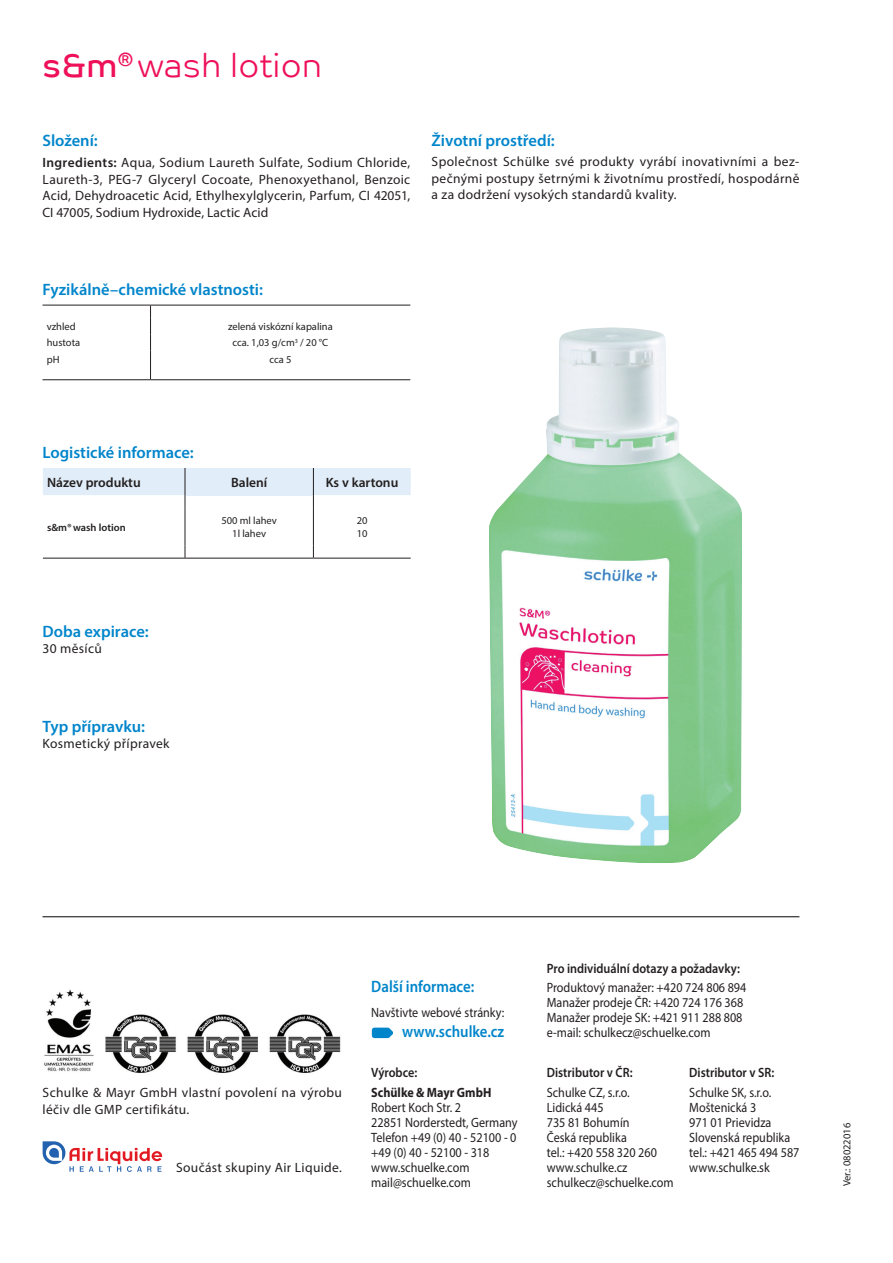
<style>
.page{position:relative;width:893px;height:1263px;background:#fff}
.page>*{position:absolute;margin:0;border:0;box-sizing:border-box;transform-origin:0 0}
.t1{font:33px "Co Text Lt";color:#ee1059}
.t2{font:600 16.5px "Myriad Pro";color:#0085cb}
.t3{font:600 16.5px "Myriad Pro";color:#0085cb;scale:.9 1}
.t4{font:13.5px/15px "Myriad Pro";color:#231f20;scale:.9 1}
.t5{font:13.5px/16.5px "Myriad Pro";color:#231f20;text-align:justify}
.t6{font:13.5px/16.5px "Myriad Pro";letter-spacing:.025em;color:#231f20}
.t7{font:600 13.5px "Myriad Pro";color:#231f20;scale:.9 1}
.t8{font:600 13.5px "Myriad Pro";color:#231f20}
.t9{font:700 13.5px "Myriad Pro";color:#231f20;scale:.9 1}
.t10{font:10.5px/12.6px "Myriad Pro";color:#231f20;text-align:center}
.t11{font:600 10.5px "Myriad Pro";color:#231f20}
.s1{font-family:"Co Text"}
.s2{font-weight:600}
</style>
<div class="page">
<svg style="left:150px;top:306px;width:1px;height:73px"></svg>
<hr style="left:43px;top:379px;width:108px;height:1px;background:#231f20">
<hr style="left:151px;top:379px;width:259px;height:1px;background:#231f20">
<hr style="left:43px;top:305px;width:108px;height:1px;background:#231f20">
<hr style="left:151px;top:305px;width:259px;height:1px;background:#231f20">
<svg style="left:43px;top:468px;width:368px;height:40px"></svg>
<svg style="left:185px;top:545px;width:1px;height:13px"></svg>
<svg style="left:313px;top:545px;width:1px;height:13px"></svg>
<hr style="left:185px;top:508px;width:1px;height:37px;background:#231f20">
<hr style="left:313px;top:508px;width:1px;height:37px;background:#231f20">
<hr style="left:43px;top:558px;width:142px;height:1px;background:#231f20">
<hr style="left:185px;top:558px;width:128px;height:1px;background:#231f20">
<hr style="left:313px;top:558px;width:98px;height:1px;background:#231f20">
<hr style="left:43px;top:916px;width:756px;height:1px;background:#231f20">
<img style="left:44px;top:989px;width:297px;height:84px">
<svg style="left:372px;top:1028px;width:21px;height:10px"></svg>
<img style="left:489px;top:327px;width:253px;height:536px">
<svg style="left:43px;top:1141px;width:119px;height:31px"></svg>
<h1 class="t1" style="left:43px;top:46px;width:281px"><span class="s1">s&amp;m</span><sup>®</sup> wash lotion</h1>
<p class="t2" style="left:43px;top:130px;width:57px">Složení:</p>
<p class="t5" style="left:43px;top:154px;width:369px"><span class="s2">Ingredients:</span> Aqua, Sodium Laureth Sulfate, Sodium Chloride, Laureth-3, PEG-7 Glyceryl Cocoate, Phenoxyethanol, Benzoic Acid, Dehydroacetic Acid, Ethylhexylglycerin, Parfum, CI 42051, CI 47005, Sodium Hydroxide, Lactic Acid</p>
<p class="t2" style="left:432px;top:130px;width:125px">Životní prostředí:</p>
<p class="t5" style="left:432px;top:153px;width:369px">Společnost Schülke své produkty vyrábí inovativními a bez&shy;pečnými postupy šetrnými k životnímu prostředí, hospodárně a za dodržení vysokých standardů kvality.</p>
<p class="t2" style="left:43px;top:279px;width:222px">Fyzikálně–chemické vlastnosti:</p>
<p class="t10" style="left:47px;top:320px;width:31px">vzhled</p>
<p class="t10" style="left:228px;top:320px;width:106px">zelená viskózní kapalina</p>
<p class="t10" style="left:47px;top:336px;width:35px">hustota</p>
<p class="t10" style="left:232px;top:336px;width:97px">cca. 1,03 g/cm<sup>3</sup> / 20 °C</p>
<p class="t10" style="left:47px;top:353px;width:14px">pH</p>
<p class="t10" style="left:269px;top:353px;width:24px">cca 5</p>
<p class="t2" style="left:43px;top:442px;width:153px">Logistické informace:</p>
<p class="t8" style="left:47px;top:473px;width:95px">Název produktu</p>
<p class="t8" style="left:231px;top:473px;width:38px">Balení</p>
<p class="t8" style="left:326px;top:473px;width:74px">Ks v kartonu</p>
<p class="t11" style="left:47px;top:520px;width:80px">s&amp;m®wash lotion</p>
<p class="t10" style="left:221px;top:514px;width:57px">500 ml lahev<br>1l lahev</p>
<p class="t10" style="left:357px;top:514px;width:12px;text-align:left">20<br>10</p>
<p class="t2" style="left:43px;top:621px;width:108px">Doba expirace:</p>
<p class="t6" style="left:43px;top:640px;width:61px">30 měsíců</p>
<p class="t2" style="left:43px;top:716px;width:104px">Typ přípravku:</p>
<p class="t6" style="left:43px;top:735px;width:129px">Kosmetický přípravek</p>
<p class="t6" style="left:43px;top:1084px;width:301px">Schulke &amp; Mayr GmbH vlastní povolení na výrobu léčiv dle GMP certifikátu.</p>
<p class="t6" style="left:176px;top:1159px;width:167px">Součást skupiny Air Liquide.</p>
<p class="t3" style="left:371px;top:976px;width:116px">Další informace:</p>
<p class="t4" style="left:371px;top:1005px;width:149px">Navštivte webové stránky:</p>
<p class="t3" style="left:402px;top:1021px;width:115px">www.schulke.cz</p>
<p class="t7" style="left:371px;top:1064px;width:53px">Výrobce:</p>
<p class="t9" style="left:371px;top:1083px;width:135px">Schülke &amp; Mayr GmbH</p>
<p class="t4" style="left:371px;top:1099px;width:164px">Robert Koch Str. 2<br>22851 Norderstedt, Germany<br>Telefon +49 (0) 40 - 52100 - 0 +49 (0) 40 - 52100 - 318 www.schuelke.com mail@schuelke.com</p>
<p class="t7" style="left:547px;top:959px;width:216px">Pro individuální dotazy a požadavky:</p>
<p class="t4" style="left:547px;top:979px;width:223px">Produktový manažer: +420 724 806 894<br>Manažer prodeje ČR: +420 724 176 368<br>Manažer prodeje SK: +421 911 288 808 e-mail: schulkecz@schuelke.com</p>
<p class="t7" style="left:547px;top:1064px;width:97px">Distributor v ČR:</p>
<p class="t4" style="left:547px;top:1084px;width:143px">Schulke CZ, s.r.o.<br>Lidická 445<br>735 81 Bohumín<br>Česká republika<br>tel.: +420 558 320 260 www.schulke.cz schulkecz@schuelke.com</p>
<p class="t7" style="left:689px;top:1064px;width:96px">Distributor v SR:</p>
<p class="t4" style="left:689px;top:1084px;width:124px">Schulke SK, s.r.o.<br>Moštenická 3<br>971 01 Prievidza<br>Slovenská republika tel.: +421 465 494 587 www.schulke.sk</p>
<p class="t10" style="left:840px;top:1186px;width:65px;rotate:-90deg">Ver.: 08022016</p>
</div>
